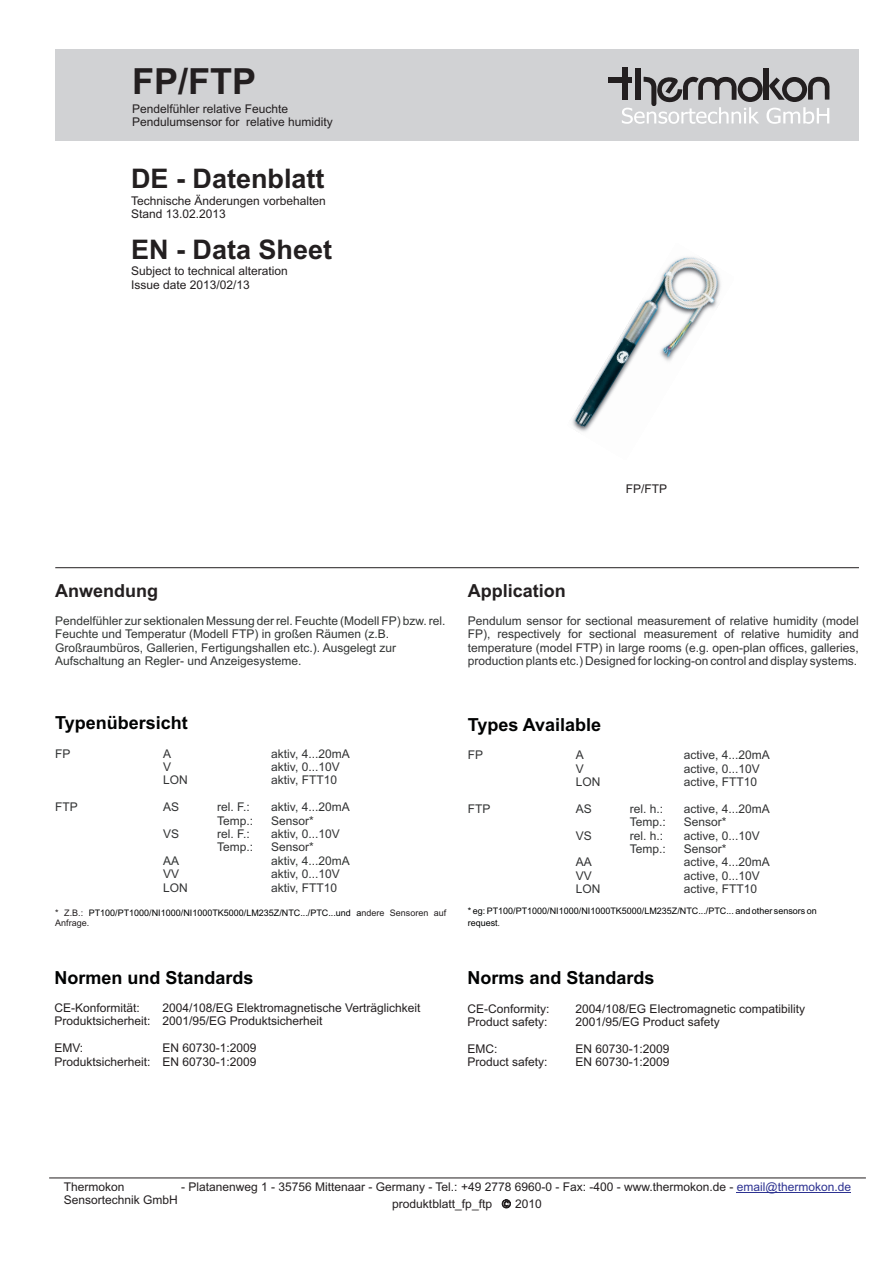
<style>
.page{position:relative;width:893px;height:1263px;background:#fff}
.page>*{position:absolute;margin:0;border:0;box-sizing:border-box;transform-origin:0 0}
.t1{font:700 36px "Arial";color:#231f20}
.t2{font:700 27px "Arial";color:#231f20}
.t3{font:700 18px "Arial";color:#010202}
.t4{font:700 18px "Arial";color:#231f20}
.t5{font:12px/13.4px "Arial";color:#231f20}
.t6{font:12px/13.4px "Arial";color:#323334;text-align:justify}
.t7{font:12px/13.4px "Arial";color:#323534}
.t8{font:9px/11.6px "Arial";color:#010202}
.t9{font:9px/10.1px "Arial";color:#231f20}
.s1{color:#231f20}
.s2{font-family:"Ebrima"}
.s3{color:#2d3291}
</style>
<div class="page">
<div style="left:55px;top:49px;width:804px;height:92px;background:#d1d2d4"></div>
<hr style="left:55px;top:567px;width:804px;height:1px;background:#231f20">
<div style="left:609px;top:77px;width:23px;height:5px;background:#231f20"></div>
<div style="left:622px;top:68px;width:5px;height:32px;background:#231f20"></div>
<div style="left:635px;top:68px;width:5px;height:32px;background:#231f20"></div>
<div style="left:764px;top:68px;width:5px;height:32px;background:#231f20"></div>
<svg style="left:622px;top:73px;width:208px;height:51px"></svg>
<img style="left:572px;top:257px;width:149px;height:175px">
<hr style="left:49px;top:1177px;width:817px;height:1px;background:#231f20">
<svg style="left:502px;top:1199px;width:9px;height:9px"></svg>
<hr style="left:737px;top:1192px;width:114px;height:1px;background:#2d3291">
<h1 class="t1" style="left:132px;top:68px;width:126px">FP/FTP</h1>
<p class="t5" style="left:132px;top:103px;width:202px">Pendelfühler relative Feuchte<br>Pendulumsensor for relative humidity</p>
<h2 class="t2" style="left:131px;top:169px;width:195px">DE - Datenblatt</h2>
<p class="t5" style="left:131px;top:195px;width:196px">Technische Änderungen vorbehalten<br>Stand 13.02.2013</p>
<h2 class="t2" style="left:131px;top:239px;width:203px">EN - Data Sheet</h2>
<p class="t5" style="left:131px;top:265px;width:158px">Subject to technical alteration<br>Issue date 2013/02/13</p>
<p class="t5" style="left:626px;top:483px;width:43px">FP/FTP</p>
<h3 class="t4" style="left:55px;top:584px;width:104px">Anwendung</h3>
<p class="t7" style="left:55px;top:615px;width:392px">Pendelfühler zur sektionalen Messung der rel. Feuchte (Modell FP) bzw. rel.<br>Feuchte und Temperatur (Modell FTP) in großen Räumen (z.B.<br>Großraumbüros, Gallerien, Fertigungshallen etc.). Ausgelegt zur Aufschaltung an Regler- und Anzeigesysteme.</p>
<h3 class="t3" style="left:55px;top:716px;width:134px">Typenübersicht</h3>
<p class="t6" style="left:55px;top:748px;width:17px">FP</p>
<p class="t6" style="left:163px;top:748px;width:10px">A</p>
<p class="t6" style="left:271px;top:748px;width:80px">aktiv, 4...20mA</p>
<p class="t6" style="left:163px;top:761px;width:10px">V</p>
<p class="t6" style="left:271px;top:761px;width:70px">aktiv, 0...10V</p>
<p class="t6" style="left:163px;top:774px;width:26px">LON</p>
<p class="t6" style="left:271px;top:774px;width:67px">aktiv, FTT10</p>
<p class="t6" style="left:55px;top:801px;width:24px">FTP</p>
<p class="t6" style="left:163px;top:801px;width:18px">AS</p>
<p class="t6" style="left:217px;top:801px;width:34px">rel. F.:</p>
<p class="t6" style="left:271px;top:801px;width:80px">aktiv, 4...20mA</p>
<p class="t6" style="left:217px;top:815px;width:38px">Temp.:</p>
<p class="t6" style="left:271px;top:815px;width:44px">Sensor*</p>
<p class="t6" style="left:163px;top:828px;width:18px">VS</p>
<p class="t6" style="left:217px;top:828px;width:34px">rel. F.:</p>
<p class="t6" style="left:271px;top:828px;width:70px">aktiv, 0...10V</p>
<p class="t6" style="left:217px;top:841px;width:38px">Temp.:</p>
<p class="t6" style="left:271px;top:841px;width:44px">Sensor*</p>
<p class="t6" style="left:163px;top:868px;width:18px">VV</p>
<p class="t6" style="left:271px;top:868px;width:70px">aktiv, 0...10V</p>
<p class="t6" style="left:163px;top:882px;width:26px">LON</p>
<p class="t6" style="left:271px;top:882px;width:67px">aktiv, FTT10</p>
<p class="t7" style="left:163px;top:855px;width:18px">AA</p>
<p class="t7" style="left:271px;top:855px;width:80px">aktiv, 4...20mA</p>
<p class="t9" style="left:55px;top:908px;width:36px">* Z.B.:<br>Anfrage.</p>
<p class="t8" style="left:89px;top:907px;width:359px">PT100/PT1000/NI1000/NI1000TK5000/LM235Z/NTC.../PTC...und a<span class="s1">ndere Sensoren auf</span></p>
<h3 class="t3" style="left:54px;top:971px;width:201px">Normen und Standards</h3>
<p class="t5" style="left:54px;top:1002px;width:87px">CE-Konformität:</p>
<p class="t5" style="left:54px;top:1002px;width:368px;text-indent:108px">2004/108/EG Elektromagnetische Verträglichkeit<br>Produktsicherheit: 2001/95/EG Produktsicherheit</p>
<p class="t5" style="left:54px;top:1042px;width:30px">EMV:</p>
<p class="t5" style="left:54px;top:1042px;width:204px;text-align:right">EN 60730-1:2009<br>Produktsicherheit: EN 60730-1:2009</p>
<h3 class="t4" style="left:468px;top:584px;width:100px">Application</h3>
<p class="t6" style="left:468px;top:615px;width:393px">Pendulum sensor for sectional measurement of relative humidity (model FP), respectively for sectional measurement of relative humidity and temperature (model FTP) in large rooms (e.g. open-plan offices, galleries, production plants etc.) Designed for locking-on control and display systems.</p>
<h3 class="t3" style="left:468px;top:718px;width:135px">Types Available</h3>
<p class="t6" style="left:468px;top:749px;width:17px">FP</p>
<p class="t6" style="left:576px;top:749px;width:10px">A</p>
<p class="t6" style="left:684px;top:749px;width:88px">active, 4...20mA</p>
<p class="t6" style="left:576px;top:763px;width:10px">V</p>
<p class="t6" style="left:684px;top:763px;width:78px">active, 0...10V</p>
<p class="t6" style="left:576px;top:776px;width:26px">LON</p>
<p class="t6" style="left:684px;top:776px;width:75px">active, FTT10</p>
<p class="t6" style="left:468px;top:803px;width:24px">FTP</p>
<p class="t6" style="left:576px;top:803px;width:18px">AS</p>
<p class="t6" style="left:630px;top:803px;width:35px">rel. h.:</p>
<p class="t6" style="left:684px;top:803px;width:88px">active, 4...20mA</p>
<p class="t6" style="left:630px;top:816px;width:38px">Temp.:</p>
<p class="t6" style="left:684px;top:816px;width:44px">Sensor*</p>
<p class="t6" style="left:576px;top:830px;width:18px">VS</p>
<p class="t6" style="left:630px;top:830px;width:35px">rel. h.:</p>
<p class="t6" style="left:684px;top:830px;width:78px">active, 0...10V</p>
<p class="t6" style="left:630px;top:843px;width:38px">Temp.:</p>
<p class="t6" style="left:684px;top:843px;width:44px">Sensor*</p>
<p class="t6" style="left:576px;top:856px;width:18px">AA</p>
<p class="t6" style="left:684px;top:856px;width:88px">active, 4...20mA</p>
<p class="t6" style="left:576px;top:870px;width:18px">VV</p>
<p class="t6" style="left:684px;top:870px;width:78px">active, 0...10V</p>
<p class="t6" style="left:576px;top:883px;width:26px">LON</p>
<p class="t6" style="left:684px;top:883px;width:75px">active, FTT10</p>
<p class="t8" style="left:468px;top:906px;width:351px">* eg: PT100/PT1000/NI1000/NI1000TK5000/LM235Z/NTC.../PTC... and other sensors on request<span class="s2">.</span></p>
<h3 class="t3" style="left:468px;top:971px;width:189px">Norms and Standards</h3>
<p class="t5" style="left:468px;top:1003px;width:84px">CE-Conformity:</p>
<p class="t5" style="left:576px;top:1003px;width:231px">2004/108/EG Electromagnetic compatibility</p>
<p class="t5" style="left:468px;top:1016px;width:82px">Product safety:</p>
<p class="t5" style="left:576px;top:1016px;width:146px">2001/95/EG Product safety</p>
<p class="t5" style="left:468px;top:1043px;width:31px">EMC:</p>
<p class="t5" style="left:576px;top:1043px;width:96px">EN 60730-1:2009</p>
<p class="t5" style="left:468px;top:1056px;width:82px">Product safety:</p>
<p class="t5" style="left:576px;top:1056px;width:96px">EN 60730-1:2009</p>
<p class="t5" style="left:64px;top:1181px;width:62px">Thermokon</p>
<p class="t5" style="left:181px;top:1181px;width:671px">- Platanenweg 1 - 35756 Mittenaar - Germany - Tel.: +49 2778 6960-0 - Fax: -400 - www.thermokon.de - <span class="s3">email@thermokon.de</span></p>
<p class="t5" style="left:64px;top:1194px;width:116px">Sensortechnik GmbH</p>
<p class="t5" style="left:392px;top:1198px;width:102px">produktblatt_fp_ftp</p>
<p class="t5" style="left:515px;top:1198px;width:28px">2010</p>
</div>
